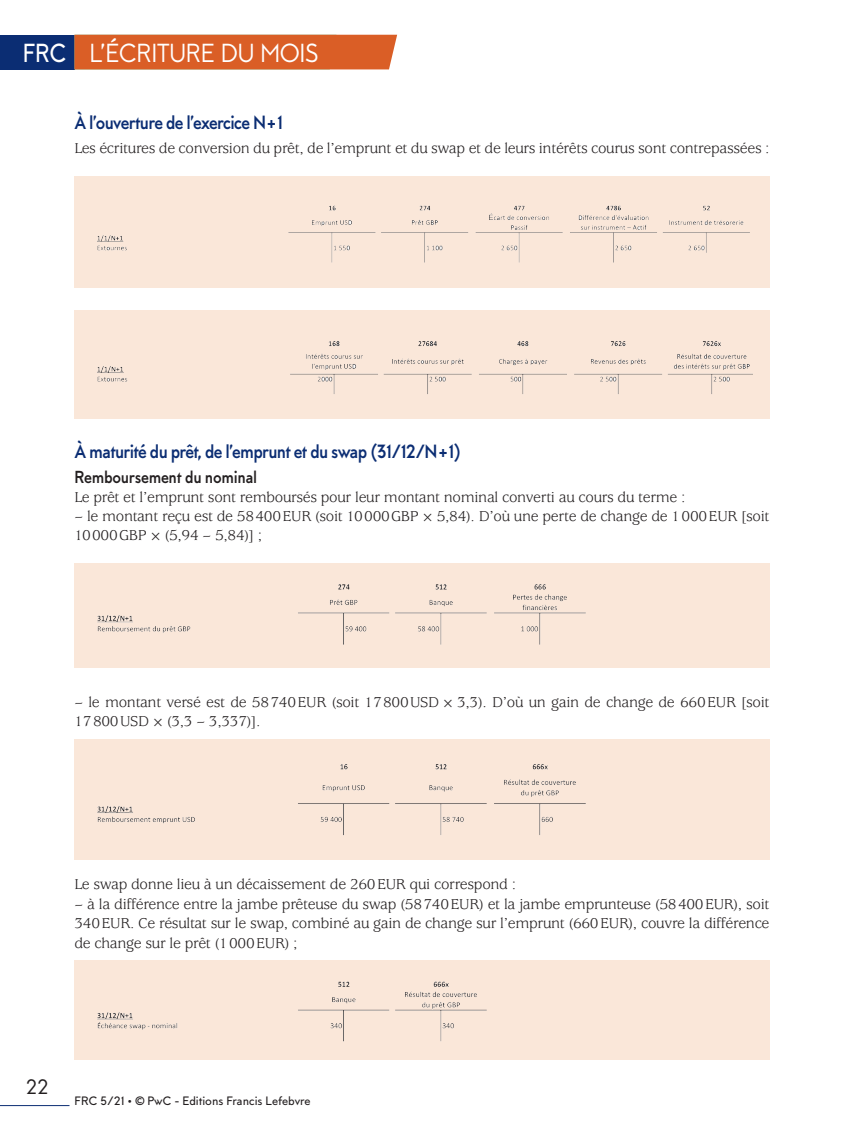
<style>
.page{position:relative;width:844px;height:1141px;background:#fff}
.page>*{position:absolute;margin:0;border:0;box-sizing:border-box;transform-origin:0 0}
.t1{font:28px "MTT Milano";letter-spacing:-.03em;color:#fff}
.t2{font:26.25px "MTT Milano";color:#fff;scale:.95 1}
.t3{font:21px "MTT Milano";color:#231f20}
.t4{font:700 19.25px "MTT Milano";letter-spacing:-.04em;color:#0b2d73;scale:.9 1}
.t5{font:700 17.5px "MTT Milano";letter-spacing:-.02em;color:#231f20;scale:.9 1}
.Commentaire_Liste{font:15.75px/19.2px "Usherwood Std";letter-spacing:-.02em;color:#231f20}
.Commentaire_Texte{font:15.75px "Usherwood Std";letter-spacing:-.02em;color:#231f20}
.t6{font:500 12.25px "MTT Milano";letter-spacing:-.005em;color:#231f20}
.s1{font-weight:500;font-size:26.25px}
</style>
<div class="page">
<hr style="left:0;top:1105px;width:69px;height:1px;background:#0b2d73">
<div style="left:0;top:35px;width:74px;height:34px;background:#0b2d73"></div>
<div style="left:74px;top:35px;width:323px;height:34px;background:#da5e26"></div>
<div style="left:74px;top:176px;width:695px;height:111px;background:#fae7d9"></div>
<img style="left:97px;top:205px;width:653px;height:58px">
<div style="left:74px;top:310px;width:695px;height:109px;background:#fae7d9"></div>
<img style="left:97px;top:341px;width:655px;height:53px">
<div style="left:74px;top:563px;width:695px;height:105px;background:#fae7d9"></div>
<img style="left:97px;top:584px;width:489px;height:61px">
<div style="left:74px;top:739px;width:695px;height:120px;background:#fae7d9"></div>
<img style="left:97px;top:764px;width:489px;height:72px">
<div style="left:74px;top:961px;width:695px;height:99px;background:#fae7d9"></div>
<img style="left:97px;top:981px;width:390px;height:61px">
<h2 class="t2" style="left:89px;top:38px;width:32px">L’ÉCRITURE</h2>
<h2 class="t2" style="left:220px;top:38px;width:16px">DUMOIS</h2>
<h1 class="t1" style="left:23px;top:37px;width:177px"><span class="s1">FRC</span> DOSSIER</h1>
<h3 class="t4" style="left:74px;top:111px;width:233px">À l’ouverture de l’exercice N+1</h3>
<p class="Commentaire_Texte" style="left:74px;top:139px;width:696px">Les écritures de conversion du prêt, de l’emprunt et du swap et de leurs intérêts courus sont contrepassées :</p>
<h3 class="t4" style="left:74px;top:441px;width:431px">À maturité du prêt, de l’emprunt et du swap (31/12/N+1)</h3>
<h4 class="t5" style="left:74px;top:466px;width:204px">Remboursement du nominal</h4>
<p class="Commentaire_Texte" style="left:74px;top:488px;width:612px">Le prêt et l’emprunt sont remboursés pour leur montant nominal converti au cours du terme :</p>
<p class="Commentaire_Liste" style="left:74px;top:507px;width:696px">– le montant reçu est de 58400EUR (soit 10000GBP×5,84). D’où une perte de change de 1000EUR [soit<br>10000GBP×(5,94 – 5,84)] ;</p>
<p class="Commentaire_Liste" style="left:74px;top:693px;width:696px">– le montant versé est de 58740EUR (soit 17800USD×3,3). D’où un gain de change de 660EUR [soit<br>17800USD×(3,3 – 3,337)].</p>
<p class="Commentaire_Texte" style="left:74px;top:876px;width:443px">Le swap donne lieu à un décaissement de 260EUR qui correspond :</p>
<p class="Commentaire_Liste" style="left:74px;top:895px;width:696px;text-align:justify">– à la différence entre la jambe prêteuse du swap (58740EUR) et la jambe emprunteuse (58400EUR), soit 340EUR. Ce résultat sur le swap, combiné au gain de change sur l’emprunt (660EUR), couvre la différence de change sur le prêt (1000EUR) ;</p>
<h3 class="t3" style="left:26px;top:1075px;width:24px">22</h3>
<p class="t6" style="left:74px;top:1094px;width:237px">FRC 5/21 • © PwC - Editions Francis Lefebvre</p>
</div>
